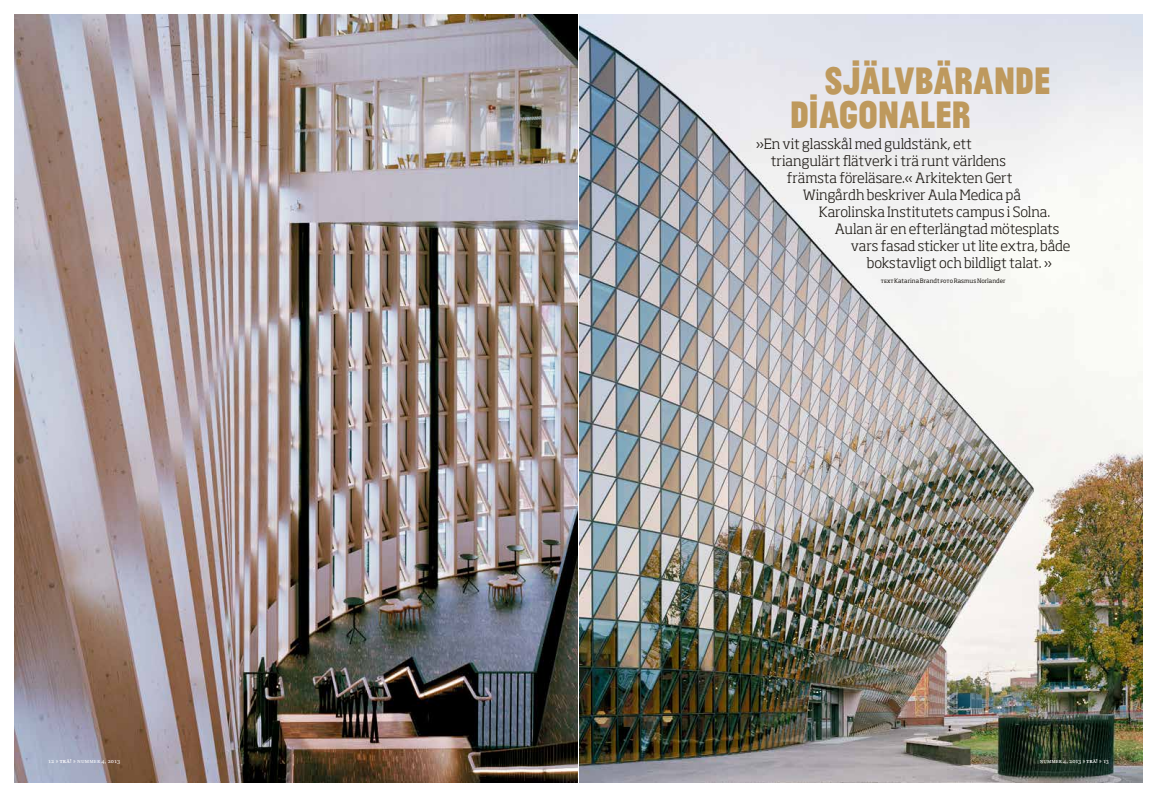
<style>
.page{position:relative;width:1157px;height:794px;background:#fff}
.page>*{position:absolute;margin:0;border:0;box-sizing:border-box;transform-origin:0 0}
.t1{font:700 40px/34px "Jean Luc";letter-spacing:-.005em;color:#be995d}
.t2{font:300 14px "Soho Std";letter-spacing:-.005em;color:#1d1914}
.t3{font:6px "Soho Std";color:#1d1914}
.t4{font:6px "Swift SC";letter-spacing:-.015em;color:#fff}
.t5{font:6px "Swift SC";letter-spacing:.01em;color:#fff}
.s1{font-family:"Swift Bold SC"}
.s2{font-family:"Swift Bold SC";font-size:5.5px}
</style>
<div class="page">
<img style="left:580px;top:14px;width:562px;height:768px">
<img style="left:14px;top:14px;width:563px;height:768px">
<p class="t5" style="left:48px;top:758px;width:74px">12 <span class="s1">»</span> <span class="s2">trä!</span> <span class="s1">»</span> nummer 4, 2013</p>
<h1 class="t1" style="left:789px;top:61px;width:262px;text-indent:35px">SJÄLVBÄRANDE<br>DIAGONALER</h1>
<p class="t2" style="left:756px;top:135px;width:217px">»En vit glasskål med guldstänk, ett</p>
<p class="t2" style="left:771px;top:152px;width:237px">triangulärt flätverk i trä runt världens</p>
<p class="t2" style="left:787px;top:169px;width:227px">främsta föreläsare.« Arkitekten Gert</p>
<p class="t2" style="left:803px;top:186px;width:220px">Wingårdh beskriver Aula Medica på</p>
<p class="t2" style="left:819px;top:203px;width:233px">Karolinska Institutets campus i Solna.</p>
<p class="t2" style="left:835px;top:220px;width:226px">Aulan är en efterlängtad mötesplats</p>
<p class="t2" style="left:851px;top:237px;width:221px">vars fasad sticker ut lite extra, både</p>
<p class="t2" style="left:867px;top:254px;width:187px">bokstavligt och bildligt talat. »</p>
<p class="t3" style="left:881px;top:277px;width:126px">text Katarina Brandt foto Rasmus Norlander</p>
<p class="t4" style="left:1040px;top:758px;width:71px">nummer 4, 2013 <span class="s1">»</span> <span class="s2">trä!</span> <span class="s1">»</span> 13</p>
</div>
